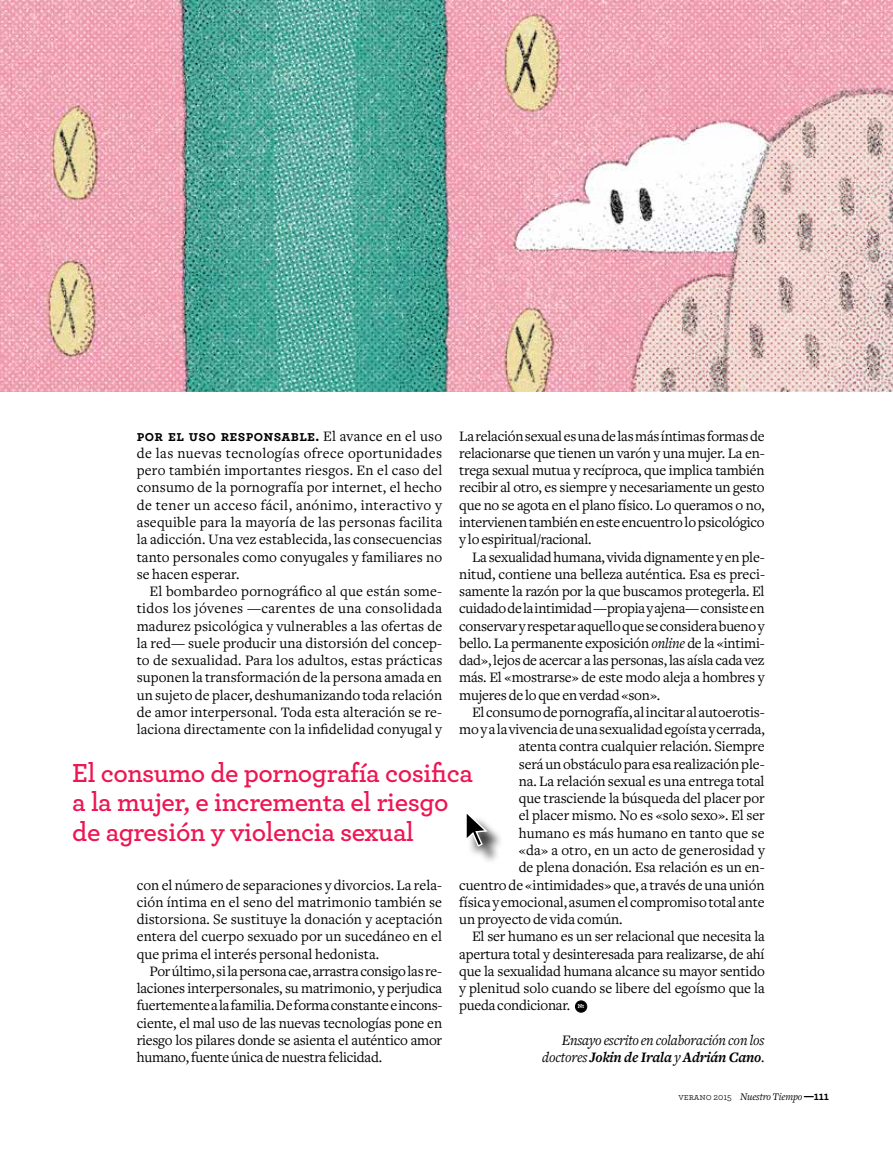
<style>
.page{position:relative;width:893px;height:1149px;background:#fff}
.page>*{position:absolute;margin:0;border:0;box-sizing:border-box;transform-origin:0 0}
.t1{font:600 27.3px/29.2px "Archer";letter-spacing:-.015em;color:#ed1652}
.t2{font:15px/17.2px "Freight Text";letter-spacing:-.005em;color:#000;text-align:justify}
.t3{font:italic 15px/17.2px "Freight Text";letter-spacing:-.015em;color:#000;text-align:right}
.t4{font:15px "Archer Bold SC";letter-spacing:.025em;color:#000}
.t5{font:italic 10.5px "Freight Text";letter-spacing:-.01em;color:#000}
.t6{font:700 6px "Archer";color:#fff}
.s1{font-family:"Freight Text"}
.s2{font-style:italic}
.s3{font-weight:700}
.s4{font-family:"Archer Book SC";font-style:normal;font-size:9.75px}
.s5{font-family:"Archer";font-style:normal;font-size:9.75px}
.s6{font-family:"Archer";font-weight:700;font-style:normal;font-size:12px}
</style>
<div class="page">
<img style="left:0;top:0;width:893px;height:392px">
<div style="left:467px;top:813px;width:38px;height:51px;background:#000;opacity:.75"></div>
<svg style="left:466px;top:813px;width:23px;height:34px"></svg>
<div style="left:576px;top:1000px;width:10px;height:11px;background:#000;border-radius:50%"></div>
<div style="left:575px;top:1000px;width:12px;height:11px;border:1px solid #000;border-radius:50%"></div>
<div style="left:576px;top:1000px;width:10px;height:11px;border:1px solid #000;border-radius:50%"></div>
<p class="t4" style="left:137px;top:426px;width:307px">por el uso responsable. <span class="s1">El avance en el uso</span></p>
<p class="t2" style="left:137px;top:444px;width:307px">de las nuevas tecnologías ofrece oportunidades pero también importantes riesgos. En el caso del consumo de la pornografía por internet, el hecho de tener un acceso fácil, anónimo, interactivo y asequible para la mayoría de las personas facilita la adicción. Una vez establecida, las consecuencias tanto personales como conyugales y familiares no se hacen esperar.</p>
<p class="t2" style="left:137px;top:582px;width:307px;text-indent:13px">El bombardeo pornográfico al que están some&shy;tidos los jóvenes —carentes de una consolidada madurez psicológica y vulnerables a las ofertas de la red— suele producir una distorsión del concep&shy;to de sexualidad. Para los adultos, estas prácticas suponen la transformación de la persona amada en un sujeto de placer, deshumanizando toda relación de amor interpersonal. Toda esta alteración se re&shy;laciona directamente con la infidelidad conyugal y</p>
<p class="t2" style="left:459px;top:427px;width:307px">La relación sexual es una de las más íntimas formas de relacionarse que tienen un varón y una mujer. La en&shy;trega sexual mutua y recíproca, que implica también recibir al otro, es siempre y necesariamente un gesto que no se agota en el plano físico. Lo queramos o no, intervienen también en este encuentro lo psicológico y lo espiritual/racional.</p>
<p class="t2" style="left:459px;top:548px;width:307px;text-indent:13px">La sexualidad humana, vivida dignamente y en ple&shy;nitud, contiene una belleza auténtica. Esa es preci&shy;samente la razón por la que buscamos protegerla. El cuidado de la intimidad —propia y ajena— consiste en conservar y respetar aquello que se considera bueno y bello. La permanente exposición <span class="s2">online</span> de la «intimi&shy;dad», lejos de acercar a las personas, las aísla cada vez más. El «mostrarse» de este modo aleja a hombres y mujeres de lo que en verdad «son».</p>
<p class="t2" style="left:472px;top:703px;width:294px">El consumo de pornografía, al incitar al autoerotis-</p>
<p class="t2" style="left:459px;top:720px;width:307px">mo y a la vivencia de una sexualidad egoísta y cerrada,</p>
<p class="t2" style="left:519px;top:738px;width:247px">atenta contra cualquier relación. Siempre</p>
<p class="t2" style="left:519px;top:755px;width:247px">será un obstáculo para esa realización ple-</p>
<p class="t2" style="left:519px;top:772px;width:247px">na. La relación sexual es una entrega total</p>
<p class="t2" style="left:519px;top:789px;width:247px">que trasciende la búsqueda del placer por</p>
<p class="t2" style="left:519px;top:807px;width:247px">el placer mismo. No es «solo sexo». El ser</p>
<p class="t2" style="left:519px;top:824px;width:247px">humano es más humano en tanto que se</p>
<p class="t2" style="left:519px;top:841px;width:248px">«da» a otro, en un acto de generosidad y</p>
<p class="t2" style="left:519px;top:858px;width:247px">de plena donación. Esa relación es un en-</p>
<p class="t2" style="left:459px;top:876px;width:307px">cuentro de «intimidades» que, a través de una unión</p>
<p class="t2" style="left:459px;top:893px;width:307px">física y emocional, asumen el compromiso total ante</p>
<p class="t2" style="left:459px;top:910px;width:165px">un proyecto de vida común.</p>
<p class="t2" style="left:472px;top:927px;width:294px">El ser humano es un ser relacional que necesita la</p>
<p class="t2" style="left:459px;top:945px;width:307px">apertura total y desinteresada para realizarse, de ahí</p>
<p class="t2" style="left:459px;top:962px;width:307px">que la sexualidad humana alcance su mayor sentido</p>
<p class="t2" style="left:459px;top:979px;width:307px">y plenitud solo cuando se libere del egoísmo que la</p>
<p class="t2" style="left:459px;top:996px;width:113px">pueda condicionar.</p>
<p class="t3" style="left:542px;top:1031px;width:224px">Ensayo escrito en colaboración con los doctores <span class="s3">Jokin de Irala</span> y <span class="s3">Adrián Cano</span>.</p>
<h1 class="t1" style="left:72px;top:757px;width:402px">El consumo de pornografía cosifica a la mujer, e incrementa el riesgo de agresión y violencia sexual</h1>
<p class="t2" style="left:137px;top:876px;width:307px">con el número de separaciones y divorcios. La rela&shy;ción íntima en el seno del matrimonio también se distorsiona. Se sustituye la donación y aceptación entera del cuerpo sexuado por un sucedáneo en el que prima el interés personal hedonista.</p>
<p class="t2" style="left:137px;top:962px;width:307px;text-indent:13px">Por último, si la persona cae, arrastra consigo las re&shy;laciones interpersonales, su matrimonio, y perjudica fuertemente a la familia. De forma constante e incons&shy;ciente, el mal uso de las nuevas tecnologías pone en riesgo los pilares donde se asienta el auténtico amor humano, fuente única de nuestra felicidad.</p>
<p class="t6" style="left:578px;top:1002px;width:8px">Nt</p>
<p class="t5" style="left:679px;top:1090px;width:152px"><span class="s4">verano</span> <span class="s5">2015</span> Nuestro Tiempo <span class="s6">—111</span></p>
</div>
